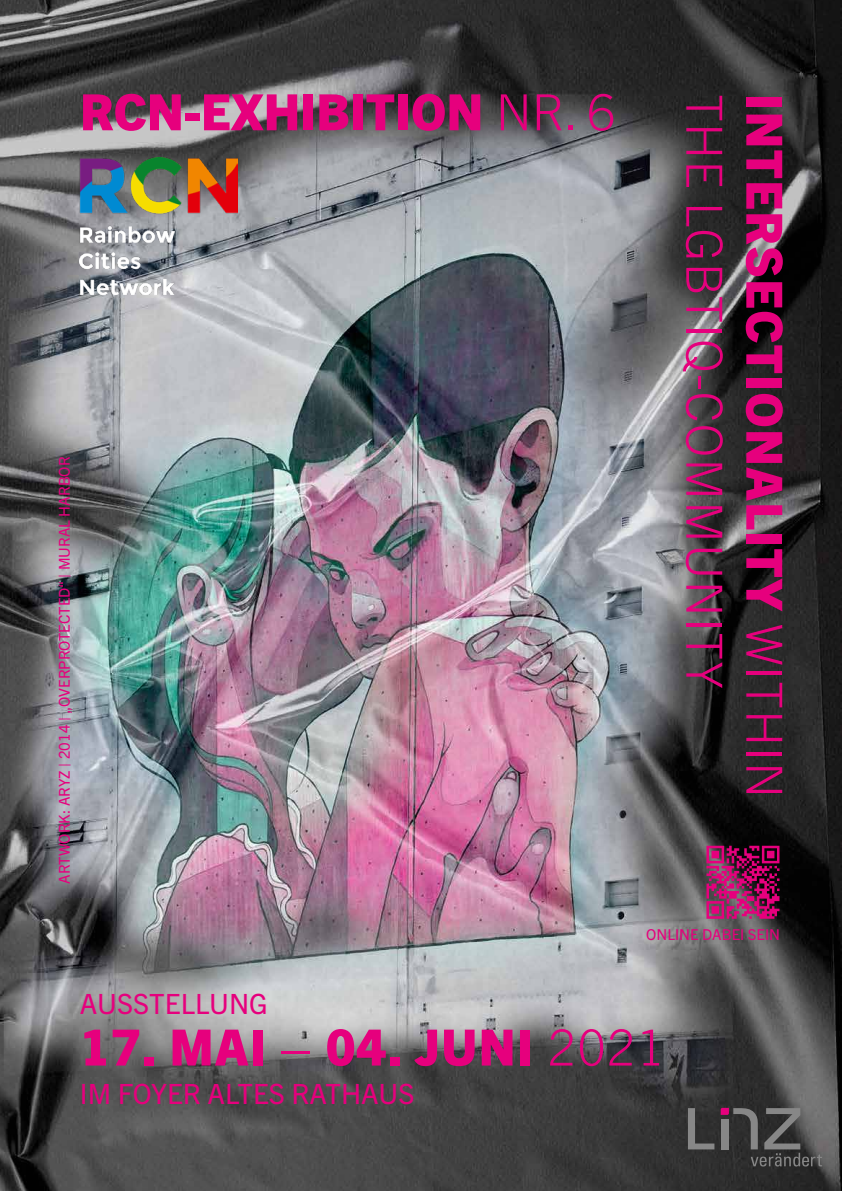
<style>
.page{position:relative;width:842px;height:1191px;background:#fff}
.page>*{position:absolute;margin:0;border:0;box-sizing:border-box;transform-origin:0 0}
.t1{font:300 50px/60px "Trade Gothic Next LT Pro";letter-spacing:.025em;color:#e6007d}
.t2{font:800 50px "Trade Gothic Next LT Pro";color:#e6007d}
.t3{font:800 50px "Trade Gothic Next LT Pro";letter-spacing:.025em;color:#e6007d}
.t4{font:27.9px "Trade Gothic Next LT Pro";color:#e6007d}
.t5{font:15px "Trade Gothic Next LT Pro";color:#e6007d}
.s1{font-weight:300}
.s2{font-weight:800}
</style>
<div class="page">
<img style="left:0;top:0;width:842px;height:1191px">
<img style="left:80px;top:158px;width:158px;height:137px">
<svg style="left:688px;top:1108px;width:26px;height:41px"></svg>
<svg style="left:721px;top:1107px;width:101px;height:59px;background:#4f4d4e"></svg>
<svg style="left:706px;top:845px;width:73px;height:73px;background:#8c1958"></svg>
<h1 class="t2" style="left:80px;top:77px;width:537px">RCN-EXHIBITION <span class="s1">NR. 6</span></h1>
<p class="t5" style="left:54px;top:883px;width:428px;rotate:-90deg">ARTWORK: ARYZ | 2014 | „OVERPROTECTED“ | MURAL HARBOR</p>
<h1 class="t1" style="left:798px;top:94px;width:705px;rotate:90deg"><span class="s2">INTERSECTIONALITY</span> WITHIN<br>THE LGBTIQ-COMMUNITY</h1>
<p class="t5" style="left:646px;top:924px;width:135px">ONLINE DABEI SEIN</p>
<h2 class="t4" style="left:80px;top:985px;width:189px">AUSSTELLUNG</h2>
<h1 class="t3" style="left:80px;top:1012px;width:587px">17. MAI <span class="s1">–</span> 04. JUNI <span class="s1">2021</span></h1>
<h2 class="t4" style="left:80px;top:1074px;width:336px">IM FOYER ALTES RATHAUS</h2>
</div>
